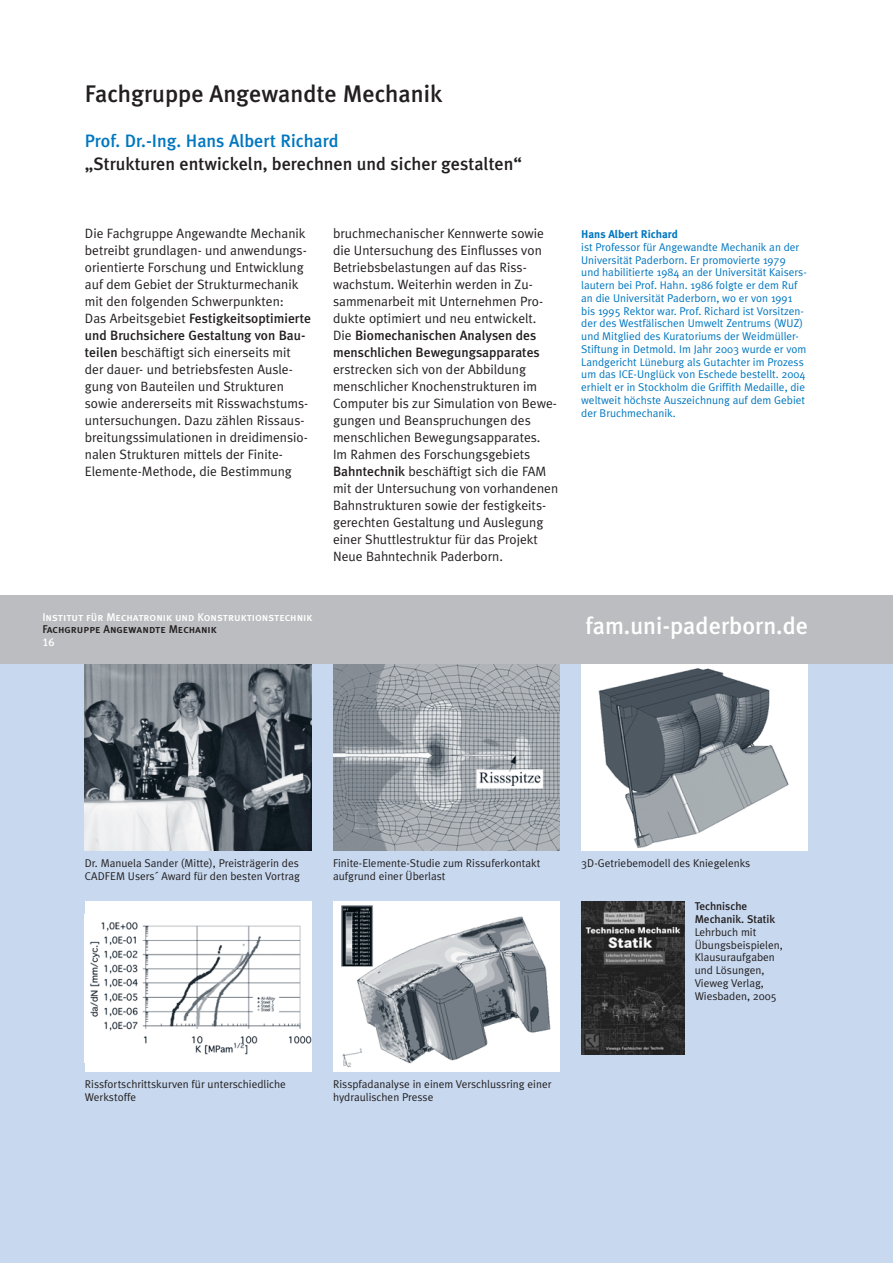
<style>
.page{position:relative;width:893px;height:1263px;background:#fff}
.page>*{position:absolute;margin:0;border:0;box-sizing:border-box;transform-origin:0 0}
.t1{font:500 24px "Meta Plus";color:#231f20}
.t2{font:500 24px "Meta Plus";color:#fff}
.t3{font:500 18px "Meta Plus";color:#231f20}
.t4{font:500 18px "Meta Plus";color:#0077c0}
.t5{font:13.5px/17px "Meta Plus Normal";color:#231f20}
.t6{font:500 13.5px/17px "Meta Plus";color:#231f20}
.t7{font:11.25px/12.8px "Meta Plus Normal";color:#0077c0}
.t8{font:11.25px/12.8px "Meta Plus Normal";color:#231f20}
.t9{font:11.25px "Meta Plus Medium Caps";color:#fff}
.t10{font:11.25px "Meta Plus Medium Caps";color:#231f20}
.t11{font:500 11.25px/12.8px "Meta Plus";color:#231f20}
.t12{font:700 11.25px "Meta Plus";color:#0077c0}
.s1{font-family:"Meta Plus Normal";font-weight:400}
.s2{font-family:"Meta Plus";font-weight:500}
</style>
<div class="page">
<div style="left:0;top:663px;width:892px;height:600px;background:#c7d8ef"></div>
<img style="left:581px;top:663px;width:224px;height:187px">
<img style="left:333px;top:663px;width:227px;height:187px">
<div style="left:85px;top:902px;width:227px;height:170px;background:#fff"></div>
<img style="left:90px;top:922px;width:222px;height:133px">
<img style="left:85px;top:663px;width:227px;height:187px">
<img style="left:333px;top:902px;width:226px;height:170px">
<img style="left:581px;top:902px;width:103px;height:153px">
<div style="left:0;top:595px;width:892px;height:68px;background:#bbbdc0"></div>
<h1 class="t1" style="left:85px;top:84px;width:359px">Fachgruppe Angewandte Mechanik</h1>
<h2 class="t4" style="left:85px;top:134px;width:255px">Prof. Dr.-Ing. Hans Albert Richard</h2>
<h2 class="t3" style="left:85px;top:157px;width:438px">„Strukturen entwickeln, berechnen und sicher gestalten“</h2>
<p class="t5" style="left:85px;top:226px;width:223px">Die Fachgruppe Angewandte Mechanik betreibt grundlagen- und anwendungs&shy;orientierte Forschung und Entwicklung auf dem Gebiet der Strukturmechanik mit den folgenden Schwerpunkten:</p>
<p class="t6" style="left:85px;top:311px;width:228px"><span class="s1">Das Arbeitsgebiet</span> Festigkeitsoptimierte und Bruchsichere Gestaltung von Bau-</p>
<p class="t5" style="left:85px;top:345px;width:225px"><span class="s2">teilen</span> beschäftigt sich einerseits mit der dauer- und betriebsfesten Ausle&shy;gung von Bauteilen und Strukturen sowie andererseits mit Risswachstums&shy;untersuchungen. Dazu zählen Rissaus&shy;breitungssimulationen in dreidimensio&shy;nalen Strukturen mittels der Finite-Elemente-Methode, die Bestimmung</p>
<p class="t9" style="left:42px;top:610px;width:272px">Institut für Mechatronik und Konstruktionstechnik</p>
<p class="t10" style="left:42px;top:623px;width:176px">Fachgruppe Angewandte Mechanik</p>
<p class="t9" style="left:42px;top:636px;width:14px">16</p>
<p class="t5" style="left:333px;top:226px;width:212px">bruchmechanischer Kennwerte sowie die Untersuchung des Einflusses von Betriebsbelastungen auf das Riss&shy;wachstum. Weiterhin werden in Zu&shy;sammenarbeit mit Unternehmen Pro&shy;dukte optimiert und neu entwickelt.</p>
<p class="t6" style="left:333px;top:328px;width:208px"><span class="s1">Die</span> Biomechanischen Analysen des menschlichen Bewegungsapparates</p>
<p class="t5" style="left:333px;top:362px;width:227px">erstrecken sich von der Abbildung menschlicher Knochenstrukturen im Computer bis zur Simulation von Bewe&shy;gungen und Beanspruchungen des menschlichen Bewegungsapparates.<br>Im Rahmen des Forschungsgebiets <span class="s2">Bahntechnik</span> beschäftigt sich die FAM mit der Untersuchung von vorhandenen Bahnstrukturen sowie der festigkeits&shy;gerechten Gestaltung und Auslegung einer Shuttlestruktur für das Projekt Neue Bahntechnik Paderborn.</p>
<p class="t12" style="left:581px;top:230px;width:98px">Hans Albert Richard</p>
<p class="t7" style="left:581px;top:241px;width:227px">ist Professor für Angewandte Mechanik an der Universität Paderborn. Er promovierte 1979 und habilitierte 1984 an der Universität Kaisers&shy;lautern bei Prof. Hahn. 1986 folgte er dem Ruf an die Universität Paderborn, wo er von 1991 bis 1995 Rektor war. Prof. Richard ist Vorsitzen&shy;der des Westfälischen Umwelt Zentrums (WUZ) und Mitglied des Kuratoriums der Weidmüller-Stiftung in Detmold. Im Jahr 2003 wurde er vom Landgericht Lüneburg als Gutachter im Prozess um das ICE-Unglück von Eschede bestellt. 2004 erhielt er in Stockholm die Griffith Medaille, die weltweit höchste Auszeichnung auf dem Gebiet der Bruchmechanik.</p>
<h1 class="t2" style="left:585px;top:616px;width:224px">fam.uni-paderborn.de</h1>
<p class="t8" style="left:85px;top:858px;width:217px">Dr. Manuela Sander (Mitte), Preisträgerin des<br>CADFEM Users´ Award für den besten Vortrag</p>
<p class="t8" style="left:333px;top:858px;width:209px">Finite-Elemente-Studie zum Rissuferkontakt</p>
<p class="t8" style="left:581px;top:858px;width:171px">3D-Getriebemodell des Kniegelenks</p>
<p class="t8" style="left:333px;top:871px;width:114px">aufgrund einer Überlast</p>
<p class="t8" style="left:85px;top:1079px;width:202px">Rissfortschrittskurven für unterschiedliche<br>Werkstoffe</p>
<p class="t8" style="left:333px;top:1079px;width:220px">Risspfadanalyse in einem Verschlussring einer hydraulischen Presse</p>
<p class="t11" style="left:694px;top:901px;width:82px">Technische<br>Mechanik. Statik</p>
<p class="t8" style="left:694px;top:926px;width:90px">Lehrbuch mit<br>Übungsbeispielen,<br>Klausuraufgaben und Lösungen,<br>Vieweg Verlag,<br>Wiesbaden, 2005</p>
</div>
